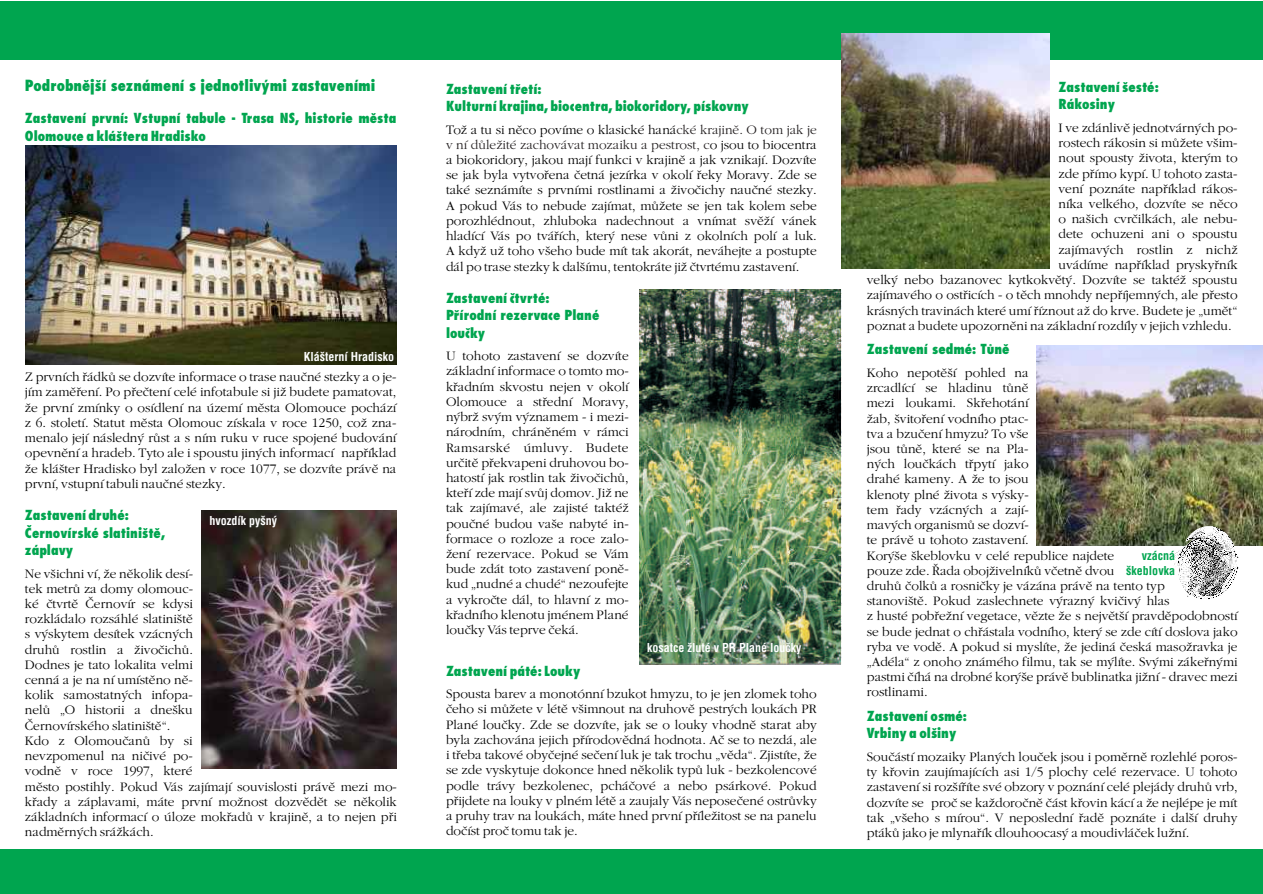
<style>
.page{position:relative;width:1263px;height:894px;background:#fff}
.page>*{position:absolute;margin:0;border:0;box-sizing:border-box;transform-origin:0 0}
.t1{font:800 15px "Fujiyama";color:#00a54f}
.t2{font:13.5px/15.1px "Gatineau";color:#000;text-align:justify}
.t3{font:800 13.5px/17.4px "Fujiyama";color:#00a54f}
.t4{font:700 12px "Switzerland Condensed";color:#fff}
.t5{font:700 12px/14.2px "Switzerland Condensed";color:#00a54f;text-align:right}
.s1{color:#231f20}
</style>
<div class="page">
<div style="left:0;top:849px;width:1263px;height:45px;background:#00a54f"></div>
<img style="left:1036px;top:345px;width:227px;height:201px">
<img style="left:25px;top:146px;width:371px;height:219px">
<img style="left:1174px;top:526px;width:65px;height:74px">
<div style="left:0;top:1px;width:1263px;height:59px;background:#00a54f"></div>
<img style="left:842px;top:33px;width:207px;height:235px">
<img style="left:640px;top:289px;width:202px;height:375px">
<img style="left:202px;top:511px;width:194px;height:258px">
<p class="t1" style="left:25px;top:80px;width:352px">Podrobnìjší seznámení s jednotlivými zastaveními</p>
<p class="t3" style="left:446px;top:82px;width:304px">Zastavení tøetí:<br>Kulturní krajina, biocentra, biokoridory, pískovny</p>
<p class="t3" style="left:25px;top:111px;width:373px">Zastavení první: Vstupní tabule - Trasa NS, historie mìsta<br>Olomouce a kláštera Hradisko</p>
<p class="t2" style="left:446px;top:123px;width:372px">Tož a tu si nìco povíme o klasické haná<span class="s1">cké krajinì. O tom jak je v ní dùležité zachovávat mozaiku a pestrost, c</span>o jsou to biocentra a biokoridory, jakou mají funkci v krajinì a jak vznikají. Dozvíte se jak byla vytvoøena èetná jezírka v okolí øeky Moravy. Zde se také seznámíte s prvními rostlinami a živoèichy nauèné stezky.<br>A pokud Vás to nebude zajímat, mùžete se jen tak kolem sebe porozhlédnout, zhluboka nadechnout a vnímat svìží vánek hladící Vás po tváøích, který nese vùni z okolních polí a luk.<br>A když už toho všeho bude mít tak akorát, neváhejte a postupte dál po trase stezky k dalšímu, tentokráte již ètvrtému zastavení.</p>
<p class="t4" style="left:304px;top:351px;width:92px">Klášterní Hradisko</p>
<p class="t2" style="left:25px;top:370px;width:373px">Z prvních øádkù se dozvíte informace o trase nauèné stezky a o je&shy;jím zamìøení. Po pøeètení celé infotabule si již budete pamatovat, že první zmínky o osídlení na území mìsta Olomouce pochází z 6. století. Statut mìsta Olomouc získala v roce 1250, což zna&shy;menalo její následný rùst a s ním ruku v ruce spojené budování opevnìní a hradeb. Tyto ale i spoustu jiných informací napøíklad že klášter Hradisko byl založen v roce 1077, se dozvíte právì na první, vstupní tabuli nauèné stezky.</p>
<p class="t3" style="left:25px;top:508px;width:142px">Zastavení druhé:<br>Èernovírské slatiništì, záplavy</p>
<p class="t4" style="left:209px;top:515px;width:69px">hvozdík pyšný</p>
<p class="t2" style="left:25px;top:567px;width:373px;text-align:left">Ne všichni ví, že nìkolik desí-<br>tek metrù za domy olomouc-<br>ké ètvrtì Èernovír se kdysi<br>rozkládalo rozsáhlé slatiništì<br>s výskytem desítek vzácných<br>druhù rostlin a živoèichù.<br>Dodnes je tato lokalita velmi<br>cenná a je na ní umístìno nì-<br>kolik samostatných infopa-<br>nelù „O historii a dnešku<br>Èernovírského slatiništì“.<br>Kdo z Olomouèanù by si<br>nevzpomenul na nièivé po-<br>vodnì v roce 1997, které<br>mìsto postihly. Pokud Vás zajímají souvislosti právì mezi mo&shy;køady a záplavami, máte první možnost dozvìdìt se nìkolik základních informací o úloze mokøadù v krajinì, a to nejen pøi nadmìrných srážkách.</p>
<p class="t3" style="left:446px;top:291px;width:155px">Zastavení ètvrté:<br>Pøírodní rezervace Plané louèky</p>
<p class="t2" style="left:446px;top:349px;width:184px">U tohoto zastavení se dozvíte základní informace o tomto mo&shy;køadním skvostu nejen v okolí Olomouce a støední Moravy, nýbrž svým významem - i mezi&shy;národním, chránìném v rámci Ramsarské úmluvy. Budete urèitì pøekvapeni druhovou bo&shy;hatostí jak rostlin tak živoèichù, kteøí zde mají svùj domov. Již ne tak zajímavé, ale zajisté taktéž pouèné budou vaše nabyté in&shy;formace o rozloze a roce zalo&shy;žení rezervace. Pokud se Vám bude zdát toto zastavení ponì&shy;kud „nudné a chudé“ nezoufejte a vykroète dál, to hlavní z mo&shy;køadního klenotu jménem Plané louèky Vás teprve èeká.</p>
<p class="t3" style="left:446px;top:664px;width:136px">Zastavení páté: Louky</p>
<p class="t4" style="left:647px;top:642px;width:156px">kosatce žluté v PR Plané louèky</p>
<p class="t2" style="left:446px;top:687px;width:372px">Spousta barev a monotónní bzukot hmyzu, to je jen zlomek toho èeho si mùžete v létì všimnout na druhovì pestrých loukách PR Plané louèky. Zde se dozvíte, jak se o louky vhodnì starat aby byla zachována jejich pøírodovìdná hodnota. Aè se to nezdá, ale i tøeba takové obyèejné seèení luk je tak trochu „vìda“. Zjistíte, že se zde vyskytuje dokonce hned nìkolik typù luk - bezkolencové podle trávy bezkolenec, pcháèové a nebo psárkové. Pokud pøijdete na louky v plném létì a zaujaly Vás neposeèené ostrùvky a pruhy trav na loukách, máte hned první pøíležitost se na panelu doèíst proè tomu tak je.</p>
<p class="t3" style="left:1059px;top:80px;width:102px">Zastavení šesté:<br>Rákosiny</p>
<p class="t2" style="left:1059px;top:121px;width:181px">I ve zdánlivì jednotvárných po-</p>
<p class="t2" style="left:1059px;top:136px;width:181px">rostech rákosin si mùžete všim-</p>
<p class="t2" style="left:1059px;top:151px;width:181px">nout spousty života, kterým to</p>
<p class="t2" style="left:1059px;top:167px;width:181px">zde pøímo kypí. U tohoto zasta-</p>
<p class="t2" style="left:1059px;top:182px;width:181px">vení poznáte napøíklad rákos-</p>
<p class="t2" style="left:1059px;top:197px;width:181px">níka velkého, dozvíte se nìco</p>
<p class="t2" style="left:1059px;top:212px;width:181px">o našich cvrèilkách, ale nebu-</p>
<p class="t2" style="left:1059px;top:228px;width:181px">dete ochuzeni ani o spoustu</p>
<p class="t2" style="left:1059px;top:243px;width:181px">zajímavých rostlin z nichž</p>
<p class="t2" style="left:1059px;top:258px;width:181px">uvádíme napøíklad pryskyøník</p>
<p class="t2" style="left:867px;top:273px;width:372px">velký nebo bazanovec kytkokvìtý. Dozvíte se taktéž spoustu</p>
<p class="t2" style="left:867px;top:288px;width:372px">zajímavého o ostøicích - o tìch mnohdy nepøíjemných, ale pøesto</p>
<p class="t2" style="left:867px;top:304px;width:372px">krásných travinách které umí øíznout až do krve. Budete je „umìt“</p>
<p class="t2" style="left:867px;top:319px;width:366px">poznat a budete upozornìni na základní rozdíly v jejich vzhledu.</p>
<p class="t2" style="left:867px;top:366px;width:372px;text-align:left">Koho nepotìší pohled na<br>zrcadlící se hladinu tùnì<br>mezi loukami. Skøehotání<br>žab, švitoøení vodního ptac-<br>tva a bzuèení hmyzu? To vše<br>jsou tùnì, které se na Pla-<br>ných louèkách tøpytí jako<br>drahé kameny. A že to jsou<br>klenoty plné života s výsky-<br>tem øady vzácných a zají-<br>mavých organismù se dozví-<br>te právì u tohoto zastavení.<br>Korýše škeblovku v celé republice najdete<br>pouze zde. Øada obojživelníkù vèetnì dvou<br>druhù èolkù a rosnièky je vázána právì na tento typ<br>stanovištì. Pokud zaslechnete výrazný kvièivý hlas<br>z husté pobøežní vegetace, vìzte že s nejvìtší pravdìpodobností se bude jednat o chøástala vodního, který se zde cítí doslova jako ryba ve vodì. A pokud si myslíte, že jediná èeská masožravka je „Adéla“ z onoho známého filmu, tak se mýlíte. Svými zákeønými pastmi èíhá na drobné korýše právì bublinatka jižní - dravec mezi rostlinami.</p>
<p class="t3" style="left:867px;top:342px;width:144px">Zastavení sedmé: Tùnì</p>
<p class="t5" style="left:1126px;top:550px;width:50px">vzácná škeblovka</p>
<p class="t3" style="left:867px;top:709px;width:102px">Zastavení osmé:<br>Vrbiny a olšiny</p>
<p class="t2" style="left:867px;top:750px;width:372px">Souèástí mozaiky Planých louèek jsou i pomìrnì rozlehlé poros&shy;ty køovin zaujímajících asi 1/5 plochy celé rezervace. U tohoto zastavení si rozšíøíte své obzory v poznání celé plejády druhù vrb, dozvíte se proè se každoroènì èást køovin kácí a že nejlépe je mít tak „všeho s mírou“. V neposlední øadì poznáte i další druhy ptákù jako je mlynaøík dlouhoocasý a moudivláèek lužní.</p>
</div>
